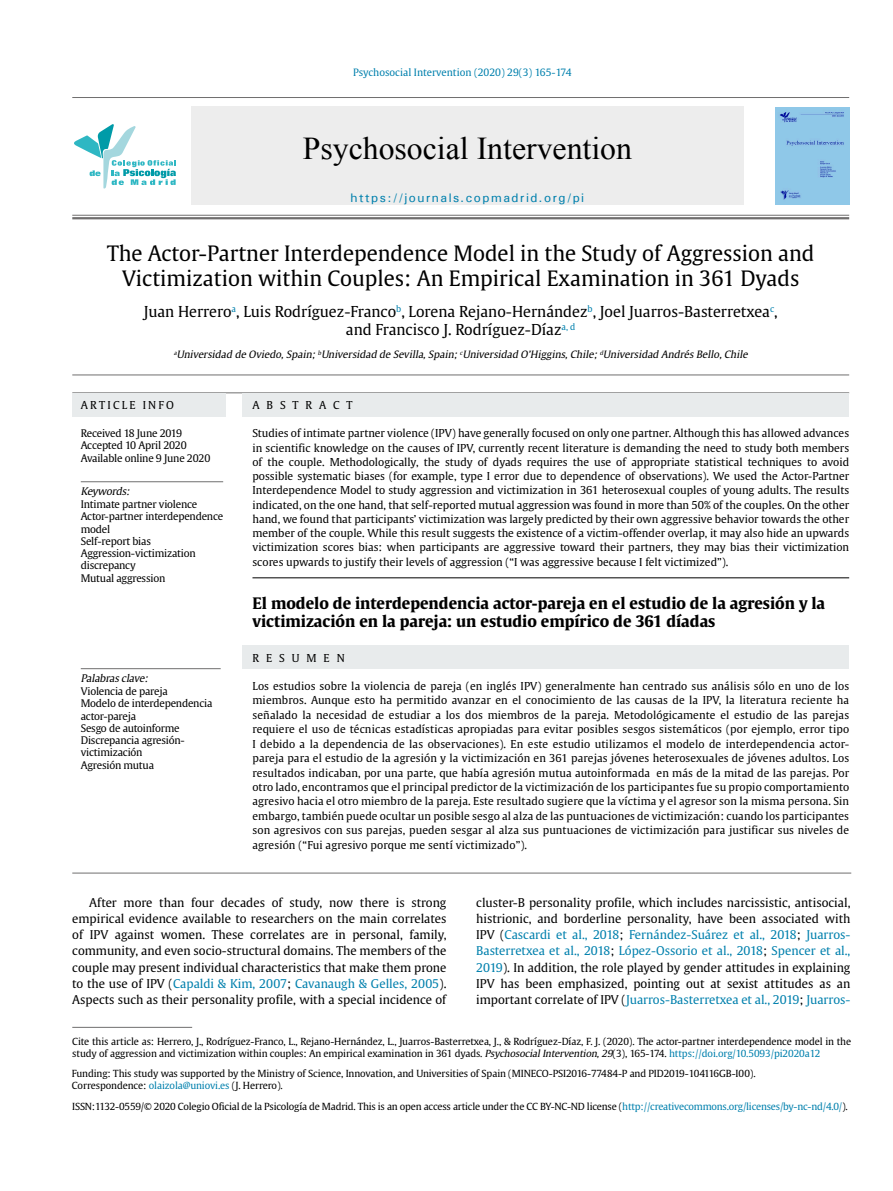
<style>
.page{position:relative;width:893px;height:1191px;background:#fff}
.page>*{position:absolute;margin:0;border:0;box-sizing:border-box;transform-origin:0 0}
.t1{font:31.8px "Times New Roman";color:#000}
.t2{font:21.15px/25.3px "Gulliver";color:#000;text-align:center}
.t3{font:700 15.75px/18px "Gulliver";color:#000}
.t4{font:15px/18px "Gulliver";color:#000;text-align:center}
.t5{font:12.45px "Univers";letter-spacing:.12em;color:#0080ad}
.t6{font:12px/16px "Gulliver";color:#000;text-align:justify}
.t7{font:10.8px/14.4px "Gulliver";letter-spacing:.01em;color:#000;text-align:justify}
.t8{font:10.8px "Gulliver";letter-spacing:.64em;color:#000}
.t9{font:10.8px "Gulliver";letter-spacing:.205em;color:#000}
.t10{font:10.35px/12.3px "Gulliver";letter-spacing:-.02em;color:#000}
.t11{font:italic 10.35px "Gulliver";color:#000}
.t12{font:italic 10.05px "Gulliver";color:#000}
.t13{font:10.05px "Gulliver";color:#0080ad}
.t14{font:9.75px/12.5px "Gulliver";letter-spacing:-.01em;color:#000}
.s1{color:#0080ad}
.s2{font-style:italic}
</style>
<div class="page">
<hr style="left:72px;top:97px;width:777px;height:1px;background:#706f6f">
<hr style="left:72px;top:215px;width:777px;height:1px;background:#706f6f">
<hr style="left:72px;top:217px;width:777px;height:2px;background:#706f6f">
<div style="left:191px;top:107px;width:552px;height:98px;background:#ededed"></div>
<hr style="left:72px;top:873px;width:779px;height:1px;background:#706f6f">
<hr style="left:72px;top:1027px;width:120px;height:1px;background:#706f6f">
<hr style="left:72px;top:375px;width:777px;height:1px;background:#706f6f">
<hr style="left:72px;top:392px;width:777px;height:1px;background:#706f6f">
<svg style="left:74px;top:124px;width:102px;height:64px"></svg>
<div style="left:72px;top:393px;width:153px;height:23px;background:#e8ebec"></div>
<div style="left:242px;top:393px;width:607px;height:23px;background:#e8ebec"></div>
<div style="left:242px;top:646px;width:607px;height:23px;background:#e8ebec"></div>
<hr style="left:81px;top:481px;width:142px;height:1px;background:#706f6f">
<hr style="left:252px;top:577px;width:597px;height:1px;background:#000">
<hr style="left:81px;top:668px;width:140px;height:1px;background:#706f6f">
<img style="left:775px;top:107px;width:74px;height:98px">
<p class="t13" style="left:353px;top:66px;width:220px">Psychosocial Intervention (2020) 29(3) 165-174</p>
<h1 class="t1" style="left:303px;top:127px;width:331px">Psychosocial Intervention</h1>
<p class="t5" style="left:350px;top:190px;width:235px">https://journals.copmadrid.org/pi</p>
<h2 class="t2" style="left:107px;top:240px;width:709px">The Actor-Partner Interdependence Model in the Study of Aggression and<br>Victimization within Couples: An Empirical Examination in 361 Dyads</h2>
<h3 class="t4" style="left:144px;top:302px;width:635px">Juan Herrero<sup>a</sup>, Luis Rodríguez-Franco<sup>b</sup>, Lorena Rejano-Hernández<sup>b</sup>, Joel Juarros-Basterretxea<sup>c</sup>, and Francisco J. Rodríguez-Díaz<sup>a,</sup> <sup>d</sup></h3>
<p class="t12" style="left:174px;top:348px;width:578px"><sup>a</sup>Universidad de Oviedo,Spain;<sup>b</sup>Universidad de Sevilla,Spain;<sup>c</sup>Universidad O’Higgins,Chile;<sup>d</sup>Universidad Andrés Bello,Chile</p>
<p class="t9" style="left:81px;top:398px;width:95px">ARTICLE INFO</p>
<p class="t10" style="left:81px;top:427px;width:131px">Received 18 June 2019<br>Accepted 10 April 2020<br>Available online 9 June 2020</p>
<p class="t11" style="left:81px;top:484px;width:53px">Keywords:</p>
<p class="t10" style="left:81px;top:498px;width:144px">Intimate partner violence<br>Actor-partner interdependence model<br>Self-report bias<br>Aggression-victimization discrepancy<br>Mutual aggression</p>
<p class="t11" style="left:81px;top:671px;width:71px">Palabrasclave:</p>
<p class="t10" style="left:81px;top:685px;width:133px">Violencia de pareja<br>Modelo de interdependencia actor-pareja<br>Sesgo de autoinforme<br>Discrepancia agresión&shy;victimización<br>Agresión mutua</p>
<p class="t8" style="left:252px;top:398px;width:102px">ABSTRACT</p>
<p class="t7" style="left:252px;top:426px;width:598px">Studies of intimate partner violence (IPV) have generally focused on only one partner. Although this has allowed advances in scientific knowledge on the causes of IPV, currently recent literature is demanding the need to study both members of the couple. Methodologically, the study of dyads requires the use of appropriate statistical techniques to avoid possible systematic biases (for example, type I error due to dependence of observations). We used the Actor-Partner Interdependence Model to study aggression and victimization in 361 heterosexual couples of young adults. The results indicated, on the one hand, that self-reported mutual aggression was found in more than 50% of the couples. On the other hand, we found that participants’ victimization was largely predicted by their own aggressive behavior towards the other member of the couple. While this result suggests the existence of a victim-offender overlap, it may also hide an upwards victimization scores bias: when participants are aggressive toward their partners, they may bias their victimization scores upwards to justify their levels of aggression (“I was aggressive because I felt victimized”).</p>
<h3 class="t3" style="left:252px;top:594px;width:574px">El modelo de interdependencia actor-pareja en el estudio de la agresión y la victimización en la pareja: un estudio empírico de 361 díadas</h3>
<p class="t8" style="left:252px;top:651px;width:94px">RESUMEN</p>
<p class="t7" style="left:252px;top:679px;width:598px">Los estudios sobre la violencia de pareja (en inglés IPV) generalmente han centrado sus análisis sólo en uno de los miembros. Aunque esto ha permitido avanzar en el conocimiento de las causas de la IPV, la literatura reciente ha señalado la necesidad de estudiar a los dos miembros de la pareja. Metodológicamente el estudio de las parejas requiere el uso de técnicas estadísticas apropiadas para evitar posibles sesgos sistemáticos (por ejemplo, error tipo I debido a la dependencia de las observaciones). En este estudio utilizamos el modelo de interdependencia actor&shy;pareja para el estudio de la agresión y la victimización en 361 parejas jóvenes heterosexuales de jóvenes adultos. Los resultados indicaban, por una parte, que había agresión mutua autoinformada en más de la mitad de las parejas. Por otro lado, encontramos que el principal predictor de la victimización de los participantes fue su propio comportamiento agresivo hacia el otro miembro de la pareja. Este resultado sugiere que la víctima y el agresor son la misma persona. Sin embargo, también puede ocultar un posible sesgo al alza de las puntuaciones de victimización: cuando los participantes son agresivos con sus parejas, pueden sesgar al alza sus puntuaciones de victimización para justificar sus niveles de agresión (“Fui agresivo porque me sentí victimizado”).</p>
<p class="t6" style="left:72px;top:894px;width:376px;text-indent:17px">After more than four decades of study, now there is strong empirical evidence available to researchers on the main correlates of IPV against women. These correlates are in personal, family, community, and even socio-structural domains. The members of the couple may present individual characteristics that make them prone to the use of IPV (<span class="s1">Capaldi &amp; Kim, 2007</span>; <span class="s1">Cavanaugh &amp; Gelles, 2005</span>).<br>Aspects such as their personality profile, with a special incidence of</p>
<p class="t6" style="left:476px;top:894px;width:376px">cluster-B personality profile, which includes narcissistic, antisocial, histrionic, and borderline personality, have been associated with IPV (<span class="s1">Cascardi et al., 2018</span>; <span class="s1">Fernández-Suárez et al., 2018</span>; <span class="s1">Juarros-Basterretxea et al., 2018</span>; <span class="s1">López-Ossorio et al., 2018</span>; <span class="s1">Spencer et al., 2019</span>). In addition, the role played by gender attitudes in explaining IPV has been emphasized, pointing out at sexist attitudes as an important correlate of IPV (<span class="s1">Juarros-Basterretxea et al., 2019</span>; <span class="s1">Juarros-</span></p>
<p class="t14" style="left:72px;top:1034px;width:780px">Cite this article as: Herrero, J., Rodríguez-Franco, L., Rejano-Hernández, L., Juarros-Basterretxea, J., &amp; Rodríguez-Díaz, F. J. (2020). The actor-partner interdependence model in the study of aggression and victimization within couples: An empirical examination in 361 dyads. <span class="s2">PsychosocialIntervention,29</span>(3), 165-174. <span class="s1">https://doi.org/10.5093/pi2020a12</span></p>
<p class="t14" style="left:72px;top:1066px;width:685px">Funding: This study was supported by the Ministry of Science, Innovation, and Universities of Spain (MINECO-PSI2016-77484-P and PID2019-104116GB-I00).<br>Correspondence: <span class="s1">olaizola@uniovi.es</span> (J. Herrero).</p>
<p class="t14" style="left:72px;top:1100px;width:777px">ISSN:1132-0559/© 2020 Colegio Oficial de la Psicología de Madrid. This is an open access article under the CC BY-NC-ND license (<span class="s1">http://creativecommons.org/licenses/by-nc-nd/4.0/</span>).</p>
</div>
